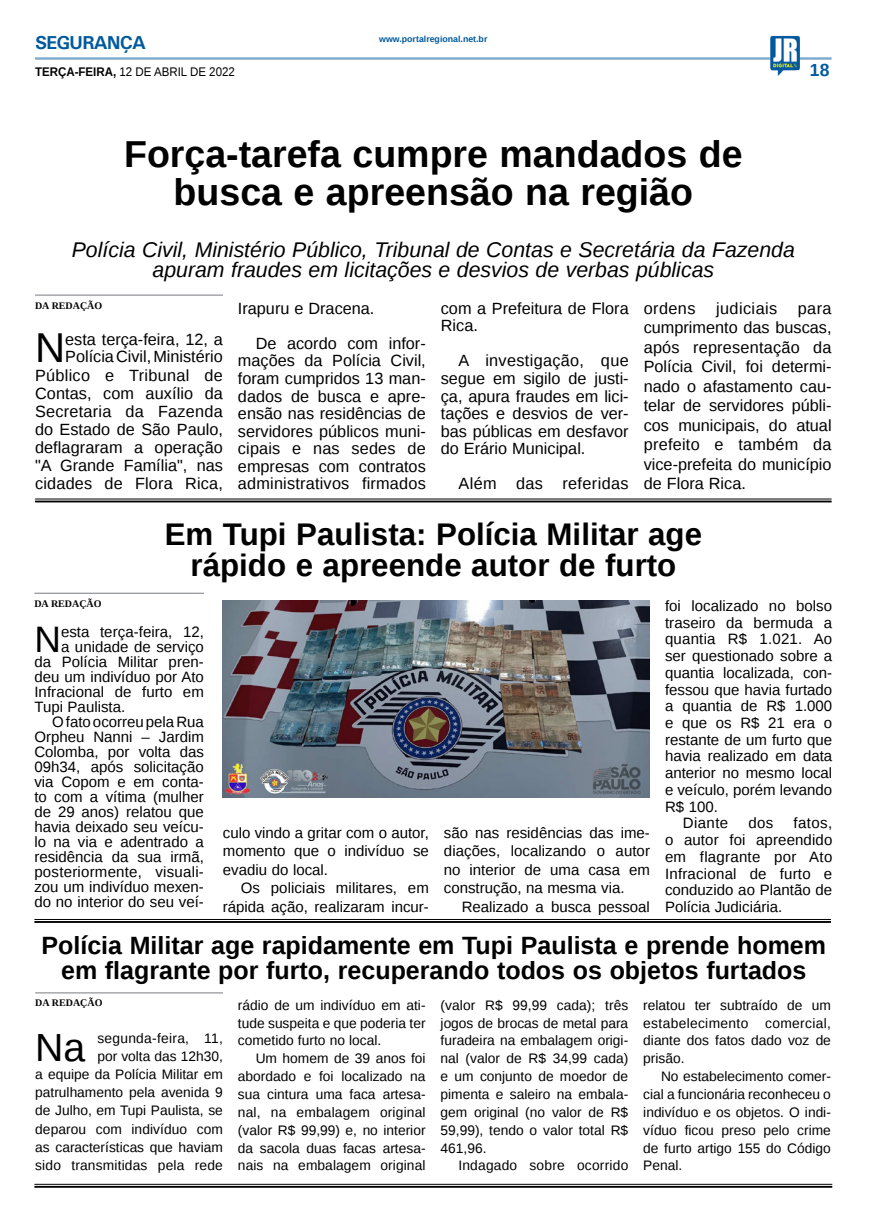
<style>
.page{position:relative;width:869px;height:1223px;background:#fff}
.page>*{position:absolute;margin:0;border:0;box-sizing:border-box;transform-origin:0 0}
.MATÉRIA{font:41.62px "Liberation Sans";color:#000}
.MATÉRIA-2{font:39.12px "Liberation Sans";color:#000}
.TÍTULO{font:700 37.5px/37.5px "Liberation Sans";color:#000;text-align:center}
.MATÉRIA-3{font:36.75px "Liberation Sans";color:#000}
.TÍTULO-2{font:700 31.25px "Liberation Sans";color:#000}
.TÍTULO-3{font:700 25px/25px "Liberation Sans";color:#000;text-align:center}
.LINHA_FINA{font:italic 21.25px "Liberation Sans";color:#000}
.TITULO_PG{font:700 18.75px "Univers";letter-spacing:-.04em;color:#005a9e}
.TÍTULO-4{font:700 17.5px "Liberation Sans";color:#005a9e}
.MATÉRIA-4{font:16.25px/17.6px "Liberation Sans";color:#000;text-align:justify}
.MATÉRIA-5{font:16.25px "Liberation Sans";letter-spacing:.025em;color:#000}
.MATÉRIA-6{font:15px/16.8px "Liberation Sans";color:#000;text-align:justify}
.MATÉRIA-7{font:13.75px/17.9px "Liberation Sans";color:#000;text-align:justify}
.DATA_PG{font:12.5px "Liberation Sans";color:#000;scale:.92 1}
.CRÉDITO_NOME{font:700 10px "Liberation Serif";color:#000}
.DATA_PG-2{font:700 8.75px "Liberation Sans";color:#005a9e}
.s1{font-weight:700}
</style>
<div class="page">
<hr style="left:35px;top:57px;width:796px;height:3px;background:#005a9e">
<img style="left:769px;top:36px;width:30px;height:40px">
<hr style="left:34px;top:1183px;width:797px;height:1px;background:#000">
<hr style="left:34px;top:1185px;width:797px;height:2px;background:#000">
<hr style="left:35px;top:294px;width:188px;height:2px;background:#939598">
<hr style="left:35px;top:498px;width:796px;height:1px;background:#000">
<hr style="left:35px;top:500px;width:796px;height:2px;background:#000">
<hr style="left:34px;top:919px;width:796px;height:1px;background:#000">
<hr style="left:34px;top:921px;width:796px;height:1px;background:#000">
<img style="left:223px;top:600px;width:426px;height:197px">
<hr style="left:34px;top:592px;width:170px;height:2px;background:#939598">
<hr style="left:35px;top:992px;width:188px;height:1px;background:#939598">
<p class="TITULO_PG" style="left:35px;top:31px;width:113px">SEGURANÇA</p>
<p class="DATA_PG" style="left:35px;top:65px;width:218px"><span class="s1">TERÇA-FEIRA,</span> 12 DE ABRIL DE 2022</p>
<p class="DATA_PG-2" style="left:379px;top:33px;width:110px">www.portalregional.net.br</p>
<p class="TÍTULO-4" style="left:809px;top:58px;width:21px">18</p>
<p class="TÍTULO" style="left:124px;top:135px;width:619px">Força-tarefa cumpre mandados de busca e apreensão na região</p>
<p class="LINHA_FINA" style="left:72px;top:235px;width:724px">Polícia Civil, Ministério Público, Tribunal de Contas e Secretária da Fazenda</p>
<p class="LINHA_FINA" style="left:152px;top:255px;width:563px">apuram fraudes em licitações e desvios de verbas públicas</p>
<p class="CRÉDITO_NOME" style="left:35px;top:298px;width:69px">DA REDAÇÃO</p>
<p class="MATÉRIA" style="left:35px;top:324px;width:32px">N</p>
<p class="MATÉRIA-4" style="left:440px;top:300px;width:189px">com a Prefeitura de Flora<br>Rica.</p>
<p class="MATÉRIA-4" style="left:440px;top:353px;width:189px;text-indent:18px">A investigação, que segue em sigilo de justi&shy;ça, apura fraudes em lici&shy;tações e desvios de ver&shy;bas públicas em desfavor do Erário Municipal.</p>
<p class="MATÉRIA-5" style="left:458px;top:474px;width:172px">Além das referidas</p>
<p class="MATÉRIA-4" style="left:643px;top:300px;width:53px">ordens</p>
<p class="MATÉRIA-5" style="left:715px;top:299px;width:63px">judiciais</p>
<p class="MATÉRIA-4" style="left:238px;top:300px;width:138px">Irapuru e Dracena.</p>
<p class="MATÉRIA-4" style="left:238px;top:335px;width:189px;text-indent:18px">De acordo com infor&shy;mações da Polícia Civil, foram cumpridos 13 man&shy;dados de busca e apre&shy;ensão nas residências de servidores públicos muni&shy;cipais e nas sedes de empresas com contratos administrativos firmados</p>
<p class="MATÉRIA-4" style="left:643px;top:299px;width:189px;line-height:19.5px;text-indent:154px">para cumprimento das buscas, após representação da Polícia Civil, foi determi&shy;nado o afastamento cau&shy;telar de servidores públi&shy;cos municipais, do atual prefeito e também da vice-prefeita do município de Flora Rica.</p>
<p class="TÍTULO-2" style="left:165px;top:512px;width:538px">Em Tupi Paulista: Polícia Militar age</p>
<p class="TÍTULO-2" style="left:190px;top:543px;width:487px">rápido e apreende autor de furto</p>
<p class="MATÉRIA-4" style="left:35px;top:331px;width:189px;line-height:18px;text-align:right">esta terça-feira, 12, a<br>Polícia Civil, Ministério<br>Público e Tribunal de<br>Contas, com auxílio da<br>Secretaria da Fazenda do Estado de São Paulo, deflagraram a operação "A Grande Família", nas cidades de Flora Rica,</p>
<p class="CRÉDITO_NOME" style="left:34px;top:596px;width:69px">DA REDAÇÃO</p>
<p class="MATÉRIA-3" style="left:34px;top:618px;width:28px">N</p>
<p class="MATÉRIA-6" style="left:61px;top:624px;width:144px">esta terça-feira, 12,</p>
<p class="MATÉRIA-6" style="left:664px;top:598px;width:169px">foi localizado no bolso traseiro da bermuda a quantia R$ 1.021. Ao ser questionado sobre a quantia localizada, con&shy;fessou que havia furtado a quantia de R$ 1.000 e que os R$ 21 era o restante de um furto que havia realizado em data anterior no mesmo local e veículo, porém levando R$ 100.</p>
<p class="MATÉRIA-6" style="left:682px;top:815px;width:47px">Diante</p>
<p class="MATÉRIA-6" style="left:748px;top:815px;width:27px">dos</p>
<p class="MATÉRIA-6" style="left:61px;top:639px;width:144px">a unidade de serviço</p>
<p class="MATÉRIA-6" style="left:34px;top:654px;width:171px">da Polícia Militar pren-</p>
<p class="MATÉRIA-6" style="left:34px;top:669px;width:171px">deu um indivíduo por Ato</p>
<p class="MATÉRIA-6" style="left:34px;top:684px;width:171px">Infracional de furto em</p>
<p class="MATÉRIA-6" style="left:34px;top:699px;width:92px">Tupi Paulista.</p>
<p class="MATÉRIA-6" style="left:34px;top:715px;width:171px;line-height:15px;text-indent:18px">O fato ocorreu pela Rua Orpheu Nanni – Jardim Colomba, por volta das 09h34, após solicitação via Copom e em conta&shy;to com a vítima (mulher de 29 anos) relatou que havia deixado seu veícu&shy;lo na via e adentrado a residência da sua irmã, posteriormente, visuali&shy;zou um indivíduo mexen&shy;do no interior do seu veí-</p>
<p class="MATÉRIA-6" style="left:664px;top:815px;width:169px;text-indent:128px">fatos, o autor foi apreendido em flagrante por Ato Infracional de furto e conduzido ao Plantão de Polícia Judiciária.</p>
<p class="TÍTULO-3" style="left:41px;top:932px;width:785px">Polícia Militar age rapidamente em Tupi Paulista e prende homem em flagrante por furto, recuperando todos os objetos furtados</p>
<p class="CRÉDITO_NOME" style="left:35px;top:996px;width:69px">DA REDAÇÃO</p>
<p class="MATÉRIA-2" style="left:35px;top:1024px;width:52px">Na</p>
<p class="MATÉRIA-6" style="left:443px;top:824px;width:207px;line-height:18.5px">são nas residências das ime&shy;diações, localizando o autor no interior de uma casa em construção, na mesma via.</p>
<p class="MATÉRIA-6" style="left:461px;top:899px;width:190px">Realizado a busca pessoal</p>
<p class="MATÉRIA-6" style="left:223px;top:824px;width:207px;line-height:18.5px">culo vindo a gritar com o autor, momento que o indivíduo se evadiu do local.</p>
<p class="MATÉRIA-6" style="left:223px;top:879px;width:207px;line-height:18.5px;text-align:right">Os policiais militares, em rápida ação, realizaram incur-</p>
<p class="MATÉRIA-7" style="left:440px;top:996px;width:189px">(valor R$ 99,99 cada); três jogos de brocas de metal para furadeira na embalagem origi&shy;nal (valor de R$ 34,99 cada) e um conjunto de moedor de pimenta e saleiro na embala&shy;gem original (no valor de R$ 59,99), tendo o valor total R$ 461,96.</p>
<p class="MATÉRIA-7" style="left:458px;top:1157px;width:171px">Indagado sobre ocorrido</p>
<p class="MATÉRIA-7" style="left:238px;top:996px;width:189px">rádio de um indivíduo em ati&shy;tude suspeita e que poderia ter cometido furto no local.</p>
<p class="MATÉRIA-7" style="left:238px;top:1050px;width:189px;text-indent:18px">Um homem de 39 anos foi abordado e foi localizado na sua cintura uma faca artesa&shy;nal, na embalagem original (valor R$ 99,99) e, no interior da sacola duas facas artesa&shy;nais na embalagem original</p>
<p class="MATÉRIA-7" style="left:643px;top:996px;width:189px">relatou ter subtraído de um estabelecimento comercial, diante dos fatos dado voz de prisão.</p>
<p class="MATÉRIA-7" style="left:643px;top:1068px;width:189px;text-indent:18px">No estabelecimento comer&shy;cial a funcionária reconheceu o indivíduo e os objetos. O indi&shy;víduo ficou preso pelo crime de furto artigo 155 do Código Penal.</p>
<p class="MATÉRIA-7" style="left:35px;top:1029px;width:189px;text-align:right">segunda-feira, 11,<br>por volta das 12h30,<br>a equipe da Polícia Militar em patrulhamento pela avenida 9 de Julho, em Tupi Paulista, se deparou com indivíduo com as características que haviam sido transmitidas pela rede</p>
</div>
